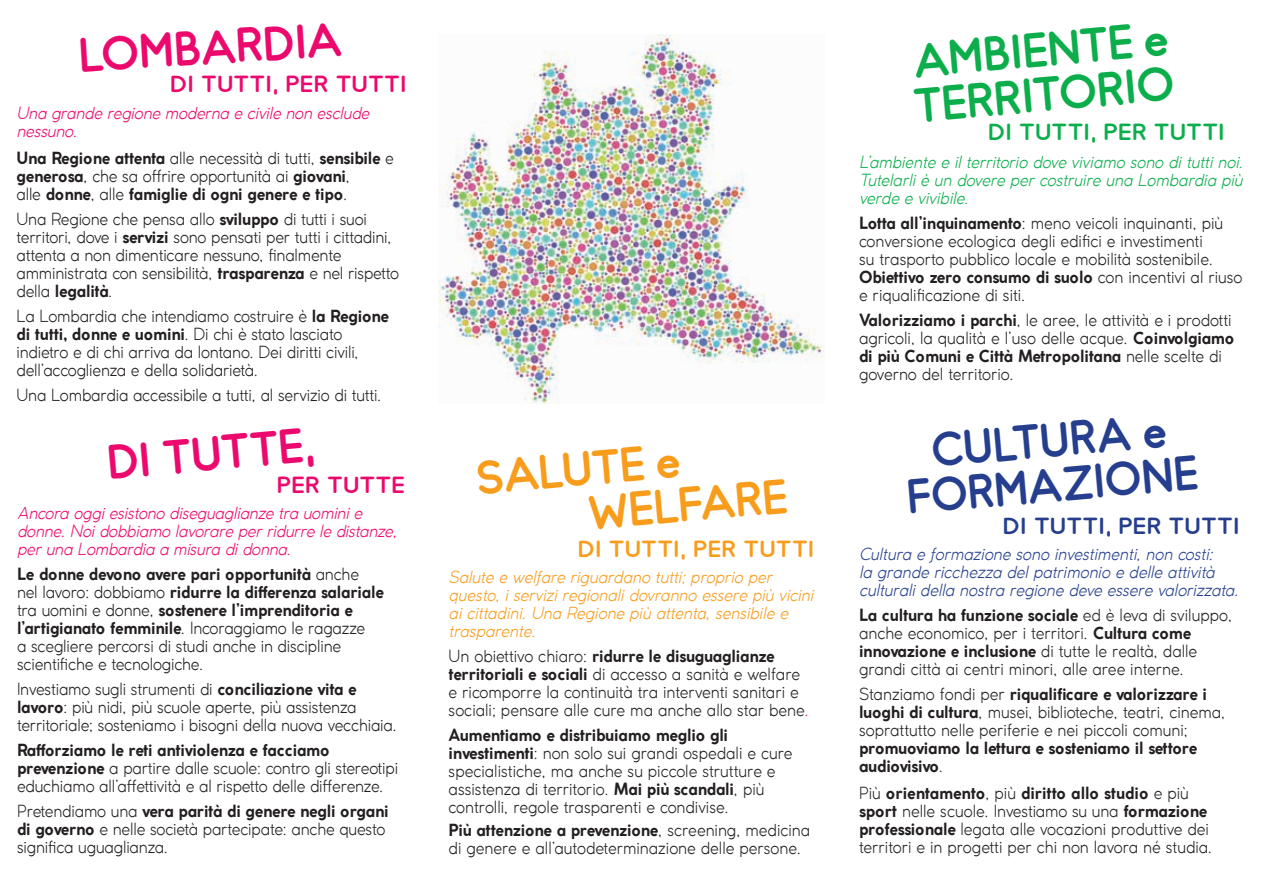
<style>
.page{position:relative;width:1263px;height:893px;background:#fff}
.page>*{position:absolute;margin:0;border:0;box-sizing:border-box;transform-origin:0 0}
.t1{font:45px "Somatic Rounded";color:#0cae4c}
.t2{font:45px "Somatic Rounded";color:#253f8e}
.t3{font:45px "Somatic Rounded";color:#ec096d}
.t4{font:45px/45px "Somatic Rounded";color:#f89c1c}
.t5{font:21.6px "Somatic Rounded";letter-spacing:.03em;color:#ec096d;scale:1.11 1}
.t6{font:21.6px "Somatic Rounded";letter-spacing:.03em;color:#0cae4c;scale:1.11 1}
.t7{font:21.6px "Somatic Rounded";letter-spacing:.03em;color:#f89c1c;scale:1.11 1}
.t8{font:21.6px "Somatic Rounded";letter-spacing:.03em;color:#253f8e;scale:1.11 1}
.t9{font:300 16.5px/18px "Coco Gothic";letter-spacing:-.01em;color:#231f20;scale:.96 1}
.t10{font:italic 300 16.5px/18px "Coco Gothic";letter-spacing:-.01em;color:#ec096d;scale:.96 1}
.t11{font:italic 300 16.5px/18px "Coco Gothic";color:#f89c1c;scale:.96 1}
.t12{font:italic 300 16.5px/18px "Coco Gothic";color:#253f8e;scale:.96 1}
.t13{font:italic 300 16.5px/18px "Coco Gothic";color:#0cae4c;text-align:justify;scale:.96 1}
.t14{font:700 16.5px "Coco Gothic";letter-spacing:-.01em;color:#231f20;scale:.96 1}
.s1{font-weight:700}
.s2{font-weight:300}
.s3{color:#d1232a}
</style>
<div class="page">
<img style="left:438px;top:35px;width:387px;height:369px">
<p class="t3" style="left:78px;top:37px;width:265px;rotate:-4deg">LOMBARDIA</p>
<p class="t10" style="left:17px;top:104px;width:369px">Una grande regione moderna e civile non esclude nessuno.</p>
<p class="t9" style="left:17px;top:148px;width:395px"><span class="s1">Una Regione attenta</span> alle necessità di tutti, <span class="s1">sensibile</span> e <span class="s1">generosa</span>, che sa offrire opportunità ai <span class="s1">giovani</span>,</p>
<p class="t14" style="left:17px;top:185px;width:346px"><span class="s2">alle</span> donne<span class="s2">, alle</span> famiglie di ogni genere e tipo<span class="s2">.</span></p>
<p class="t9" style="left:17px;top:210px;width:400px">Una Regione che pensa allo <span class="s1">sviluppo</span> di tutti i suoi territori, dove i <span class="s1">servizi</span> sono pensati per tutti i cittadini, attenta a non dimenticare nessuno, finalmente amministrata con sensibilità, <span class="s1">trasparenza</span> e nel rispetto della <span class="s1">legalità</span>.</p>
<p class="t9" style="left:17px;top:307px;width:389px">La Lombardia che intendiamo costruire è <span class="s1">la Regione di tutti, donne e uomini</span>. Di chi è stato lasciato indietro e di chi arriva da lontano. Dei diritti civili, dell’accoglienza e della solidarietà.</p>
<p class="t9" style="left:17px;top:386px;width:382px">Una Lombardia accessibile a tutti, al servizio di tutti.</p>
<p class="t5" style="left:170px;top:75px;width:214px">DI TUTTI, PER TUTTI</p>
<p class="t3" style="left:106px;top:443px;width:209px;rotate:-5deg">DI TUTTE,</p>
<p class="t5" style="left:277px;top:476px;width:116px">PER TUTTE</p>
<p class="t10" style="left:17px;top:504px;width:397px">Ancora oggi esistono diseguaglianze tra uomini e donne. Noi dobbiamo lavorare per ridurre le distanze, per una Lombardia a misura di donna.</p>
<p class="t9" style="left:17px;top:565px;width:384px"><span class="s1">Le donne devono avere pari opportunità</span> anche nel lavoro: dobbiamo <span class="s1">ridurre la differenza salariale </span>tra uomini e donne, <span class="s1">sostenere l’imprenditoria e l’artigianato femminile</span>. Incoraggiamo le ragazze<br>a scegliere percorsi di studi anche in discipline scientifiche e tecnologiche.</p>
<p class="t9" style="left:17px;top:680px;width:397px">Investiamo sugli strumenti di <span class="s1">conciliazione vita e lavoro</span>: più nidi, più scuole aperte, più assistenza territoriale; sosteniamo i bisogni della nuova vecchiaia.</p>
<p class="t9" style="left:17px;top:741px;width:399px"><span class="s1">Rafforziamo le reti antiviolenza e facciamo prevenzione</span> a partire dalle scuole: contro gli stereotipi educhiamo all’affettività e al rispetto delle differenze.</p>
<p class="t9" style="left:17px;top:802px;width:389px">Pretendiamo una <span class="s1">vera parità di genere negli organi di governo</span> e nelle società partecipate: anche questo significa uguaglianza.</p>
<p class="t4" style="left:582px;top:451px;width:201px;text-indent:-108px;rotate:-5deg">SALUTE e<br>WELFARE</p>
<p class="t7" style="left:578px;top:539px;width:214px">DI TUTTI, PER TUTTI</p>
<p class="t11" style="left:449px;top:567px;width:381px">Salute e welfare riguardano tutti; proprio per questo, i servizi regionali dovranno essere più vicini ai cittadini. Una Regione più attenta, sensibile e trasparente.</p>
<p class="t9" style="left:449px;top:646px;width:377px">Un obiettivo chiaro: <span class="s1">ridurre le disuguaglianze territoriali e sociali</span> di accesso a sanità e welfare e ricomporre la continuità tra interventi sanitari e sociali; pensare alle cure ma anche allo star bene<span class="s3">.</span></p>
<p class="t9" style="left:449px;top:725px;width:360px"><span class="s1">Aumentiamo e distribuiamo meglio gli investimenti</span>: non solo sui grandi ospedali e cure specialistiche, ma anche su piccole strutture e assistenza di territorio. <span class="s1">Mai più scandali</span>, più controlli, regole trasparenti e condivise.</p>
<p class="t9" style="left:449px;top:821px;width:378px"><span class="s1">Più attenzione a prevenzione</span>, screening, medicina di genere e all’autodeterminazione delle persone.</p>
<p class="t1" style="left:911px;top:42px;width:257px;rotate:-5deg">AMBIENTE e</p>
<p class="t1" style="left:912px;top:87px;width:263px;rotate:-5deg">TERRITORIO</p>
<p class="t13" style="left:859px;top:153px;width:401px">L’ambiente e il territorio dove viviamo sono di tutti noi.<br>Tutelarli è un dovere per costruire una Lombardia più verde e vivibile.</p>
<p class="t9" style="left:859px;top:214px;width:401px"><span class="s1">Lotta all’inquinamento</span>: meno veicoli inquinanti, più conversione ecologica degli edifici e investimenti<br>su trasporto pubblico locale e mobilità sostenibile.<br><span class="s1">Obiettivo zero consumo di suolo</span> con incentivi al riuso e riqualificazione di siti.</p>
<p class="t9" style="left:859px;top:311px;width:392px"><span class="s1">Valorizziamo i parchi</span>, le aree, le attività e i prodotti agricoli, la qualità e l’uso delle acque. <span class="s1">Coinvolgiamo di più Comuni e Città Metropolitana</span> nelle scelte di governo del territorio.</p>
<p class="t6" style="left:988px;top:123px;width:214px">DI TUTTI, PER TUTTI</p>
<p class="t2" style="left:930px;top:431px;width:237px;rotate:-5deg">CULTURA e</p>
<p class="t2" style="left:906px;top:478px;width:292px;rotate:-5deg">FORMAZIONE</p>
<p class="t12" style="left:859px;top:545px;width:397px">Cultura e formazione sono investimenti, non costi:<br>la grande ricchezza del patrimonio e delle attività culturali della nostra regione deve essere valorizzata.</p>
<p class="t9" style="left:859px;top:606px;width:390px"><span class="s1">La cultura ha funzione sociale</span> ed è leva di sviluppo, anche economico, per i territori. <span class="s1">Cultura come innovazione e inclusione</span> di tutte le realtà, dalle grandi città ai centri minori, alle aree interne.</p>
<p class="t9" style="left:859px;top:685px;width:383px">Stanziamo fondi per <span class="s1">riqualificare e valorizzare i luoghi di cultura</span>, musei, biblioteche, teatri, cinema, soprattutto nelle periferie e nei piccoli comuni; <span class="s1">promuoviamo la lettura e sosteniamo il settore audiovisivo</span>.</p>
<p class="t9" style="left:859px;top:784px;width:370px">Più <span class="s1">orientamento</span>, più <span class="s1">diritto allo studio</span> e più <span class="s1">sport</span> nelle scuole. Investiamo su una <span class="s1">formazione professionale</span> legata alle vocazioni produttive dei territori e in progetti per chi non lavora né studia.</p>
<p class="t8" style="left:1003px;top:516px;width:214px">DI TUTTI, PER TUTTI</p>
</div>
